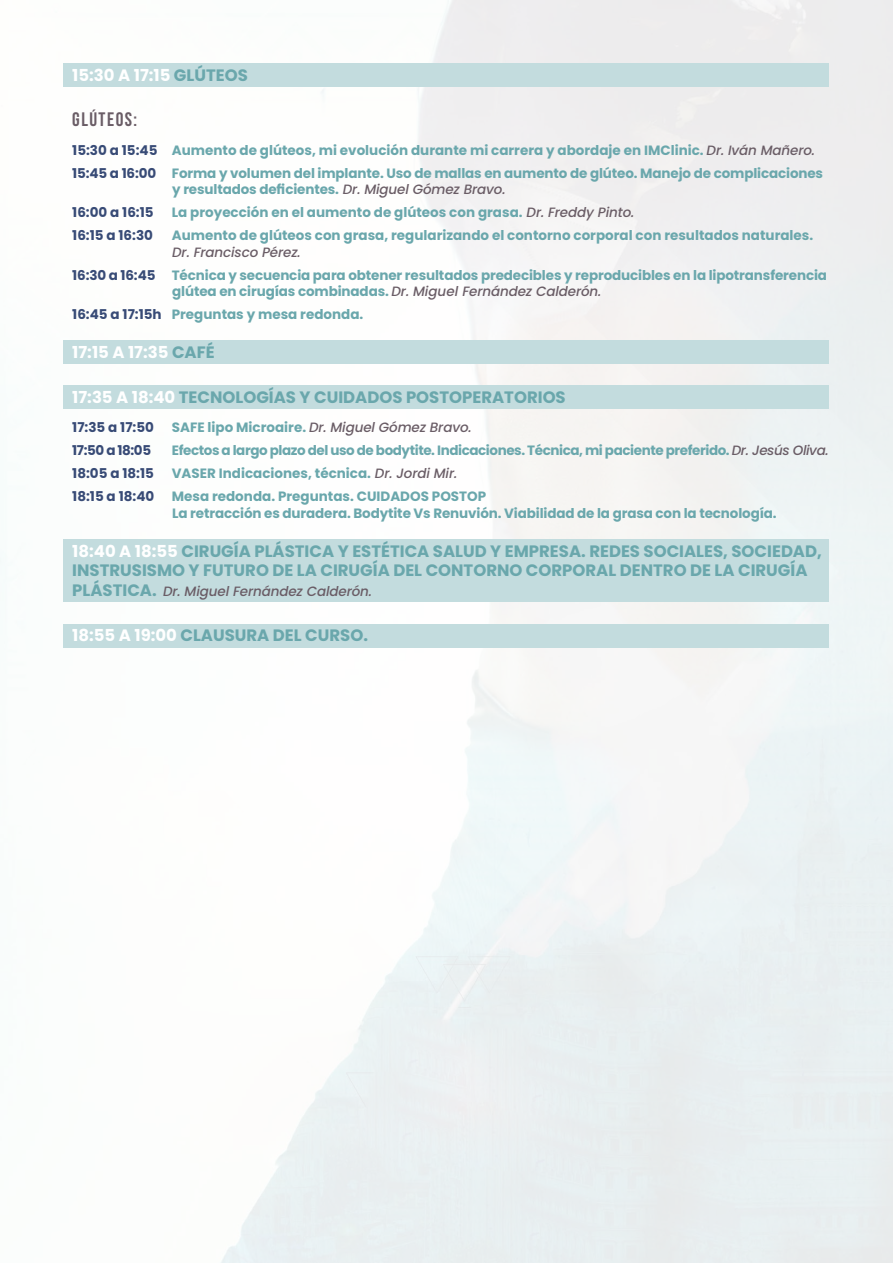
<style>
.page{position:relative;width:893px;height:1263px;background:#fff}
.page>*{position:absolute;margin:0;border:0;box-sizing:border-box;transform-origin:0 0}
.t1{font:700 19.5px "Bebas Neue";letter-spacing:.075em;color:#6a5d66}
.t2{font:700 16.5px/19.8px "Poppins";color:#6aa7ac}
.t3{font:700 16.5px "Poppins";color:#fff}
.t4{font:700 13.5px/23px "Poppins";letter-spacing:-.01em;color:#6aa7ac}
.t5{font:700 13.5px "Poppins";letter-spacing:-.03em;color:#6aa7ac}
.t6{font:italic 500 13.5px "Poppins";letter-spacing:-.01em;color:#6a5d66}
.t7{font:700 13.5px "Poppins";color:#384b76}
.s1{color:#6aa7ac}
.s2{color:#384b76}
.s3{font-weight:500;font-style:italic;color:#6a5d66}
.s4{color:#fff}
.s5{font-weight:700;font-style:normal;color:#6aa7ac}
.s6{font-weight:700;font-style:normal;font-size:16.5px;color:#6aa7ac}
</style>
<div class="page">
<div style="left:64px;top:64px;width:765px;height:23px;background:#c3dcde"></div>
<div style="left:64px;top:341px;width:765px;height:23px;background:#c3dcde"></div>
<div style="left:64px;top:386px;width:765px;height:23px;background:#c3dcde"></div>
<div style="left:64px;top:539px;width:765px;height:63px;background:#c3dcde"></div>
<div style="left:64px;top:624px;width:765px;height:23px;background:#c3dcde"></div>
<p class="t3" style="left:72px;top:66px;width:177px">15:30 A 17:15 <span class="s1">GLÚTEOS</span></p>
<h1 class="t1" style="left:72px;top:108px;width:66px">GLÚTEOS:</h1>
<p class="t4" style="left:72px;top:139px;width:752px"><span class="s2">15:30 a 15:45</span> Aumento de glúteos, mi evolución durante mi carrera y abordaje en IMClinic. <span class="s3">Dr. Iván Mañero.<br></span><span class="s2">15:45 a 16:00</span> Forma y volumen del implante. Uso de mallas en aumento de glúteo. Manejo de complicaciones</p>
<p class="t4" style="left:172px;top:178px;width:335px">y resultados deficientes. <span class="s3">Dr. Miguel Gómez Bravo.</span></p>
<p class="t7" style="left:72px;top:205px;width:83px">16:00 a 16:15</p>
<p class="t4" style="left:172px;top:201px;width:464px">La proyección en el aumento de glúteos con grasa. <span class="s3">Dr. Freddy Pinto.</span></p>
<p class="t7" style="left:72px;top:228px;width:82px">16:15 a 16:30</p>
<p class="t4" style="left:172px;top:224px;width:643px">Aumento de glúteos con grasa, regularizando el contorno corporal con resultados naturales.</p>
<p class="t4" style="left:72px;top:241px;width:756px;text-indent:100px"><span class="s3">Dr. Francisco Pérez.<br></span><span class="s2">16:30 a 16:45</span> Técnica y secuencia para obtener resultados predecibles y reproducibles en la lipotransferencia</p>
<p class="t4" style="left:72px;top:280px;width:531px;text-indent:100px">glútea en cirugías combinadas. <span class="s3">Dr. Miguel Fernández Calderón.<br></span><span class="s2">16:45 a 17:15h</span> Preguntas y mesa redonda.</p>
<p class="t3" style="left:72px;top:342px;width:144px">17:15 A 17:35 <span class="s1">CAFÉ</span></p>
<p class="t2" style="left:72px;top:388px;width:495px"><span class="s4">17:35 A 18:40</span> TECNOLOGÍAS Y CUIDADOS POSTOPERATORIOS</p>
<p class="t7" style="left:72px;top:420px;width:83px">17:35 a 17:50</p>
<p class="t6" style="left:172px;top:420px;width:301px"><span class="s5">SAFE lipo Microaire.</span> Dr. Miguel Gómez Bravo.</p>
<p class="t7" style="left:72px;top:443px;width:80px">17:50 a 18:05</p>
<p class="t5" style="left:172px;top:443px;width:658px">Efectos a largo plazo del uso de bodytite. Indicaciones. Técnica, mi paciente preferido. <span class="s3">Dr. Jesús Oliva.</span></p>
<p class="t7" style="left:72px;top:466px;width:83px">18:05 a 18:15</p>
<p class="t4" style="left:172px;top:462px;width:287px">VASER Indicaciones, técnica. <span class="s3">Dr. Jordi Mir.</span></p>
<p class="t7" style="left:72px;top:489px;width:83px">18:15 a 18:40</p>
<p class="t4" style="left:172px;top:488px;width:606px;line-height:16.5px">Mesa redonda. Preguntas. CUIDADOS POSTOP<br>La retracción es duradera. Bodytite Vs Renuvión. Viabilidad de la grasa con la tecnología.</p>
<p class="t2" style="left:72px;top:541px;width:751px"><span class="s4">18:40 A 18:55</span> CIRUGÍA PLÁSTICA Y ESTÉTICA SALUD Y EMPRESA. REDES SOCIALES, SOCIEDAD,<br>INSTRUSISMO Y FUTURO DE LA CIRUGÍA DEL CONTORNO CORPORAL DENTRO DE LA CIRUGÍA</p>
<p class="t6" style="left:72px;top:584px;width:301px"><span class="s6">PLÁSTICA.</span> Dr. Miguel Fernández Calderón.</p>
<p class="t2" style="left:72px;top:626px;width:297px"><span class="s4">18:55 A 19:00</span> CLAUSURA DEL CURSO.</p>
</div>
